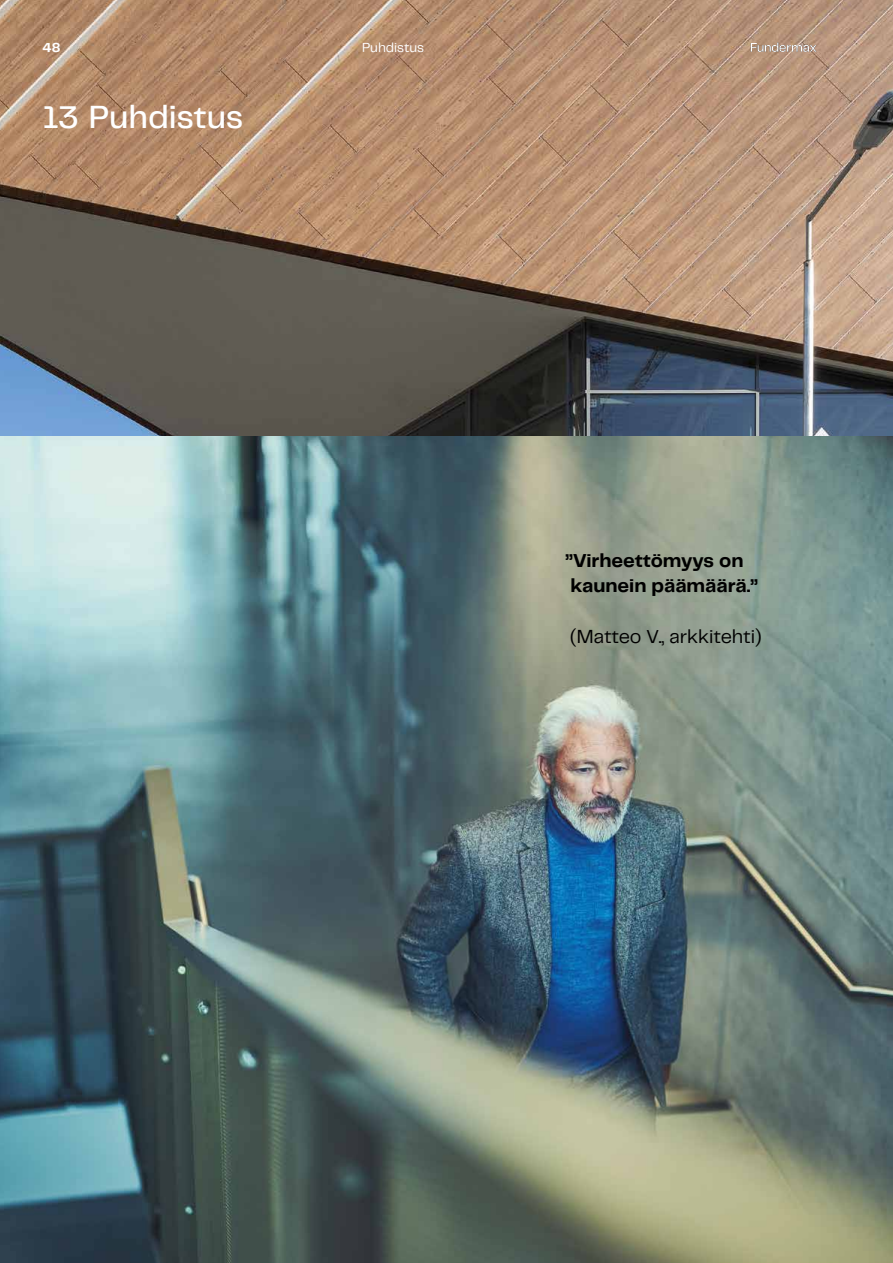
<style>
.page{position:relative;width:893px;height:1263px;background:#fff}
.page>*{position:absolute;margin:0;border:0;box-sizing:border-box;transform-origin:0 0}
.t1{font:500 33px "Telegraf";color:#fff}
.t2{font:700 19.5px/25.5px "Telegraf";letter-spacing:-.005em;color:#000}
.t3{font:19.5px "Telegraf";letter-spacing:-.005em;color:#000}
.t4{font:13.5px "Telegraf";color:#fff}
.t5{font:700 13.5px "Telegraf";color:#fff}
</style>
<div class="page">
<img style="left:0;top:0;width:893px;height:1263px">
<svg style="left:751px;top:43px;width:65px;height:9px"></svg>
<p class="t5" style="left:43px;top:38px;width:19px">48</p>
<p class="t4" style="left:362px;top:38px;width:64px">Puhdistus</p>
<h1 class="t1" style="left:43px;top:94px;width:202px">13 Puhdistus</h1>
<p class="t2" style="left:565px;top:547px;width:194px">”Virheettömyys on kaunein päämäärä.”</p>
<p class="t3" style="left:570px;top:624px;width:193px">(Matteo V., arkkitehti)</p>
</div>
